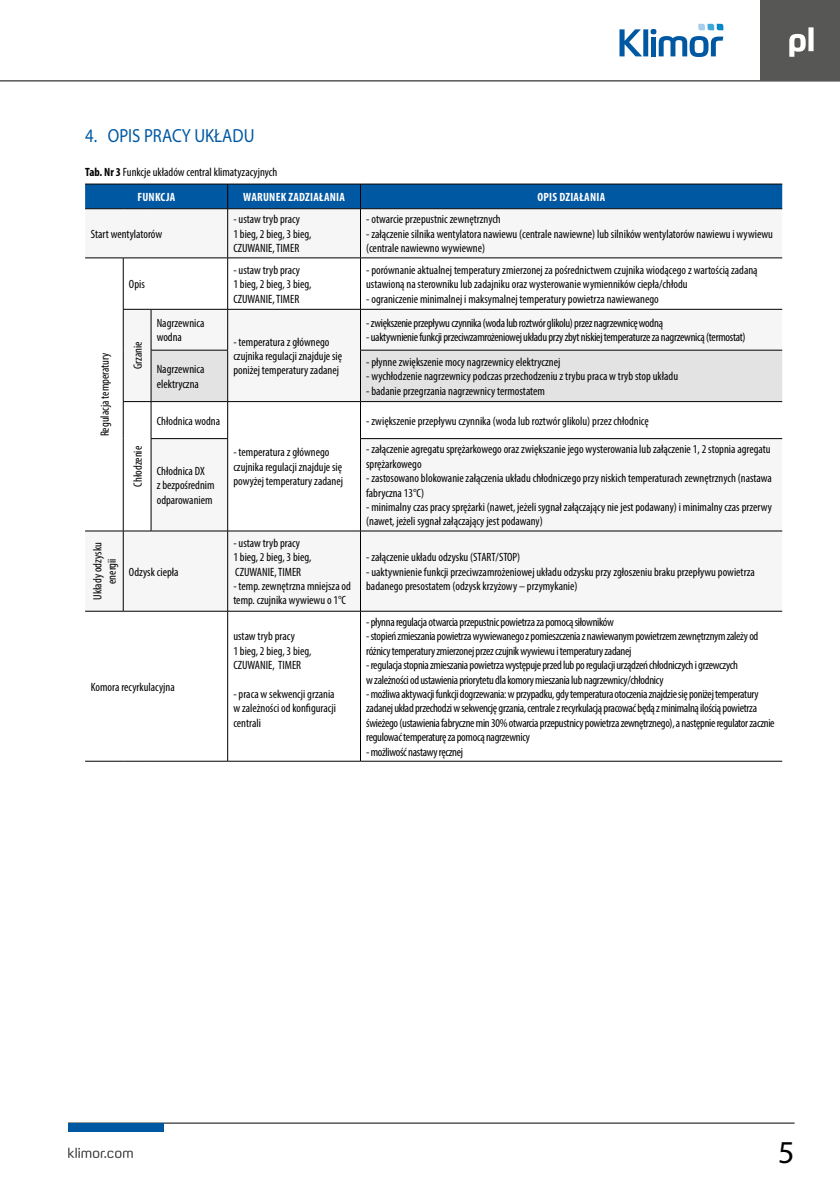
<style>
.page{position:relative;width:840px;height:1191px;background:#fff}
.page>*{position:absolute;margin:0;border:0;box-sizing:border-box;transform-origin:0 0}
.t1{font:32px "Myriad Pro";color:#000}
.t2{font:19px "Myriad Pro";color:#0058a2;scale:.88 1}
.t3{font:condensed 12px/14.4px "Myriad Pro";color:#000}
.t4{font:condensed 12px/14.4px "Myriad Pro";letter-spacing:-.025em;color:#000}
.t5{font:700 condensed 12px "Myriad Pro";letter-spacing:.02em;color:#fff}
.s1{font-weight:700}
.s2{font-weight:700;color:#fff}
</style>
<div class="page">
<hr style="left:68px;top:1122px;width:726px;height:1px;background:#000">
<div style="left:68px;top:1123px;width:95px;height:8px;background:#0058a2"></div>
<hr style="left:0;top:81px;width:839px;height:1px;background:#000">
<div style="left:760px;top:0;width:79px;height:81px;background:#575756"></div>
<svg style="left:789px;top:27px;width:24px;height:30px"></svg>
<svg style="left:650px;top:24px;width:73px;height:33px"></svg>
<div style="left:650px;top:37px;width:5px;height:19px;background:#0058a2"></div>
<div style="left:643px;top:29px;width:5px;height:27px;background:#0058a2"></div>
<svg style="left:619px;top:29px;width:22px;height:27px"></svg>
<svg style="left:68px;top:1147px;width:65px;height:11px"></svg>
<svg style="left:85px;top:209px;width:696px;height:402px;fill:#f6f6f6"></svg>
<div style="left:85px;top:184px;width:696px;height:25px;background:#0058a2"></div>
<hr style="left:151px;top:208px;width:76px;height:1px;background:#000">
<hr style="left:227px;top:208px;width:133px;height:1px;background:#000">
<hr style="left:227px;top:209px;width:1px;height:49px;background:#000">
<hr style="left:360px;top:208px;width:421px;height:1px;background:#000">
<hr style="left:360px;top:209px;width:1px;height:49px;background:#000">
<hr style="left:85px;top:257px;width:38px;height:1px;background:#000">
<svg style="left:123px;top:257px;width:28px;height:1px"></svg>
<hr style="left:123px;top:258px;width:1px;height:51px;background:#000">
<hr style="left:151px;top:257px;width:76px;height:1px;background:#000">
<hr style="left:227px;top:257px;width:133px;height:1px;background:#000">
<hr style="left:227px;top:258px;width:1px;height:51px;background:#000">
<hr style="left:360px;top:257px;width:421px;height:1px;background:#000">
<hr style="left:360px;top:258px;width:1px;height:51px;background:#000">
<svg style="left:124px;top:309px;width:27px;height:1px"></svg>
<hr style="left:123px;top:309px;width:1px;height:41px;background:#000">
<hr style="left:151px;top:309px;width:76px;height:1px;background:#000">
<hr style="left:151px;top:309px;width:1px;height:41px;background:#000">
<hr style="left:227px;top:309px;width:133px;height:1px;background:#000">
<hr style="left:227px;top:309px;width:1px;height:41px;background:#000">
<hr style="left:360px;top:309px;width:421px;height:1px;background:#000">
<hr style="left:360px;top:309px;width:1px;height:41px;background:#000">
<svg style="left:123px;top:350px;width:658px;height:52px"></svg>
<hr style="left:123px;top:402px;width:1px;height:36px;background:#000">
<hr style="left:123px;top:438px;width:1px;height:93px;background:#000">
<hr style="left:151px;top:401px;width:76px;height:1px;background:#000">
<hr style="left:151px;top:402px;width:1px;height:36px;background:#000">
<hr style="left:227px;top:401px;width:133px;height:1px;background:#000">
<hr style="left:227px;top:402px;width:1px;height:36px;background:#000">
<hr style="left:360px;top:401px;width:421px;height:1px;background:#000">
<hr style="left:360px;top:402px;width:1px;height:36px;background:#000">
<hr style="left:151px;top:438px;width:77px;height:1px;background:#000">
<hr style="left:151px;top:439px;width:1px;height:92px;background:#000">
<hr style="left:227px;top:439px;width:1px;height:92px;background:#000">
<hr style="left:360px;top:438px;width:421px;height:1px;background:#000">
<hr style="left:360px;top:439px;width:1px;height:92px;background:#000">
<hr style="left:85px;top:530px;width:38px;height:1px;background:#000">
<svg style="left:123px;top:530px;width:28px;height:1px"></svg>
<hr style="left:123px;top:531px;width:1px;height:80px;background:#000">
<hr style="left:151px;top:530px;width:76px;height:1px;background:#000">
<hr style="left:227px;top:530px;width:133px;height:1px;background:#000">
<hr style="left:227px;top:531px;width:1px;height:80px;background:#000">
<hr style="left:360px;top:530px;width:421px;height:1px;background:#000">
<hr style="left:360px;top:531px;width:1px;height:80px;background:#000">
<hr style="left:85px;top:611px;width:38px;height:1px;background:#000">
<svg style="left:123px;top:611px;width:28px;height:1px"></svg>
<hr style="left:151px;top:611px;width:76px;height:1px;background:#000">
<hr style="left:227px;top:611px;width:133px;height:1px;background:#000">
<hr style="left:227px;top:611px;width:1px;height:150px;background:#000">
<hr style="left:360px;top:611px;width:421px;height:1px;background:#000">
<hr style="left:360px;top:611px;width:1px;height:150px;background:#000">
<hr style="left:85px;top:761px;width:38px;height:1px;background:#000">
<svg style="left:123px;top:761px;width:28px;height:1px"></svg>
<hr style="left:151px;top:761px;width:76px;height:1px;background:#000">
<hr style="left:227px;top:761px;width:133px;height:1px;background:#000">
<hr style="left:360px;top:761px;width:421px;height:1px;background:#000">
<h2 class="t2" style="left:85px;top:124px;width:194px">4. OPIS PRACY UKŁADU</h2>
<p class="t3" style="left:137px;top:159px;width:141px;line-height:25px;text-indent:-52px"><span class="s1">Tab. Nr 3</span> Funkcje układów central klimatyzacyjnych<br><span class="s2">FUNKCJA</span></p>
<p class="t5" style="left:243px;top:189px;width:103px">WARUNEK ZADZIAŁANIA</p>
<p class="t5" style="left:537px;top:189px;width:69px">OPIS DZIAŁANIA</p>
<p class="t3" style="left:91px;top:226px;width:73px">Start wentylatorów</p>
<p class="t3" style="left:97px;top:436px;width:85px;rotate:-90deg">Regulacja temperatury</p>
<p class="t3" style="left:129px;top:277px;width:17px">Opis</p>
<p class="t3" style="left:130px;top:369px;width:29px;rotate:-90deg">Grzanie</p>
<p class="t3" style="left:130px;top:486px;width:42px;rotate:-90deg">Chłodzenie</p>
<p class="t3" style="left:157px;top:316px;width:49px">Nagrzewnica wodna</p>
<p class="t3" style="left:157px;top:362px;width:49px">Nagrzewnica elektryczna</p>
<p class="t3" style="left:157px;top:413px;width:65px">Chłodnica wodna</p>
<p class="t3" style="left:157px;top:463px;width:59px">Chłodnica DX<br>z bezpośrednim odparowaniem</p>
<p class="t3" style="left:90px;top:599px;width:59px;text-align:center;rotate:-90deg">Układy odzysku energii</p>
<p class="t3" style="left:129px;top:564px;width:51px">Odzysk ciepła</p>
<p class="t3" style="left:91px;top:679px;width:85px">Komora recyrkulacyjna</p>
<p class="t3" style="left:233px;top:212px;width:79px">- ustaw tryb pracy<br>1 bieg, 2 bieg, 3 bieg,<br>CZUWANIE, TIMER</p>
<p class="t3" style="left:366px;top:212px;width:136px">- otwarcie przepustnic zewnętrznych</p>
<p class="t3" style="left:366px;top:226px;width:408px">- załączenie silnika wentylatora nawiewu (centrale nawiewne) lub silników wentylatorów nawiewu i wywiewu (centrale nawiewno wywiewne)</p>
<p class="t3" style="left:233px;top:262px;width:79px">- ustaw tryb pracy<br>1 bieg, 2 bieg, 3 bieg,<br>CZUWANIE, TIMER</p>
<p class="t3" style="left:366px;top:262px;width:393px">- porównanie aktualnej temperatury zmierzonej za pośrednictwem czujnika wiodącego z wartością zadaną ustawioną na sterowniku lub zadajniku oraz wysterowanie wymienników ciepła/chłodu</p>
<p class="t3" style="left:366px;top:291px;width:294px">- ograniczenie minimalnej i maksymalnej temperatury powietrza nawiewanego</p>
<p class="t3" style="left:233px;top:334px;width:110px">- temperatura z głównego czujnika regulacji znajduje się poniżej temperatury zadanej</p>
<p class="t3" style="left:233px;top:445px;width:111px">- temperatura z głównego czujnika regulacji znajduje się powyżej temperatury zadanej</p>
<p class="t3" style="left:233px;top:535px;width:79px">- ustaw tryb pracy<br>1 bieg, 2 bieg, 3 bieg,<br>CZUWANIE, TIMER</p>
<p class="t3" style="left:233px;top:578px;width:119px">- temp. zewnętrzna mniejsza od temp. czujnika wywiewu o 1°C</p>
<p class="t3" style="left:233px;top:629px;width:79px">ustaw tryb pracy<br>1 bieg, 2 bieg, 3 bieg,<br>CZUWANIE, TIMER</p>
<p class="t3" style="left:233px;top:686px;width:104px;text-align:justify">- praca w sekwencji grzania w zależności od konfiguracji centrali</p>
<p class="t4" style="left:366px;top:316px;width:298px">- zwiększenie przepływu czynnika (woda lub roztwór glikolu) przez nagrzewnicę wodną</p>
<p class="t4" style="left:366px;top:330px;width:380px">- uaktywnienie funkcji przeciwzamrożeniowej układu przy zbyt niskiej temperaturze za nagrzewnicą (termostat)</p>
<p class="t3" style="left:366px;top:355px;width:195px">- płynne zwiększenie mocy nagrzewnicy elektrycznej</p>
<p class="t3" style="left:366px;top:369px;width:313px">- wychłodzenie nagrzewnicy podczas przechodzeniu z trybu praca w tryb stop układu</p>
<p class="t3" style="left:366px;top:383px;width:180px">- badanie przegrzania nagrzewnicy termostatem</p>
<p class="t3" style="left:366px;top:413px;width:284px">- zwiększenie przepływu czynnika (woda lub roztwór glikolu) przez chłodnicę</p>
<p class="t3" style="left:366px;top:442px;width:406px">- załączenie agregatu sprężarkowego oraz zwiększanie jego wysterowania lub załączenie 1, 2 stopnia agregatu sprężarkowego</p>
<p class="t3" style="left:366px;top:471px;width:407px">- zastosowano blokowanie załączenia układu chłodniczego przy niskich temperaturach zewnętrznych (nastawa fabryczna 13°C)</p>
<p class="t3" style="left:366px;top:499px;width:407px">- minimalny czas pracy sprężarki (nawet, jeżeli sygnał załączający nie jest podawany) i minimalny czas przerwy (nawet, jeżeli sygnał załączający jest podawany)</p>
<p class="t3" style="left:366px;top:550px;width:155px">- załączenie układu odzysku (START/STOP)</p>
<p class="t3" style="left:366px;top:564px;width:390px">- uaktywnienie funkcji przeciwzamrożeniowej układu odzysku przy zgłoszeniu braku przepływu powietrza badanego presostatem (odzysk krzyżowy – przymykanie)</p>
<p class="t4" style="left:366px;top:614px;width:249px">- płynna regulacja otwarcia przepustnic powietrza za pomocą siłowników</p>
<p class="t4" style="left:366px;top:629px;width:393px">- stopień zmieszania powietrza wywiewanego z pomieszczenia z nawiewanym powietrzem zewnętrznym zależy od różnicy temperatury zmierzonej przez czujnik wywiewu i temperatury zadanej</p>
<p class="t4" style="left:366px;top:658px;width:373px">- regulacja stopnia zmieszania powietrza występuje przed lub po regulacji urządzeń chłodniczych i grzewczych w zależności od ustawienia priorytetu dla komory mieszania lub nagrzewnicy/chłodnicy</p>
<p class="t4" style="left:366px;top:686px;width:410px">- możliwa aktywacji funkcji dogrzewania: w przypadku, gdy temperatura otoczenia znajdzie się poniżej temperatury zadanej układ przechodzi w sekwencję grzania, centrale z recyrkulacją pracować będą z minimalną ilością powietrza świeżego (ustawienia fabryczne min 30% otwarcia przepustnicy powietrza zewnętrznego), a następnie regulator zacznie regulować temperaturę za pomocą nagrzewnicy</p>
<p class="t4" style="left:366px;top:744px;width:98px">- możliwość nastawy ręcznej</p>
<h1 class="t1" style="left:777px;top:1132px;width:18px">5</h1>
</div>
